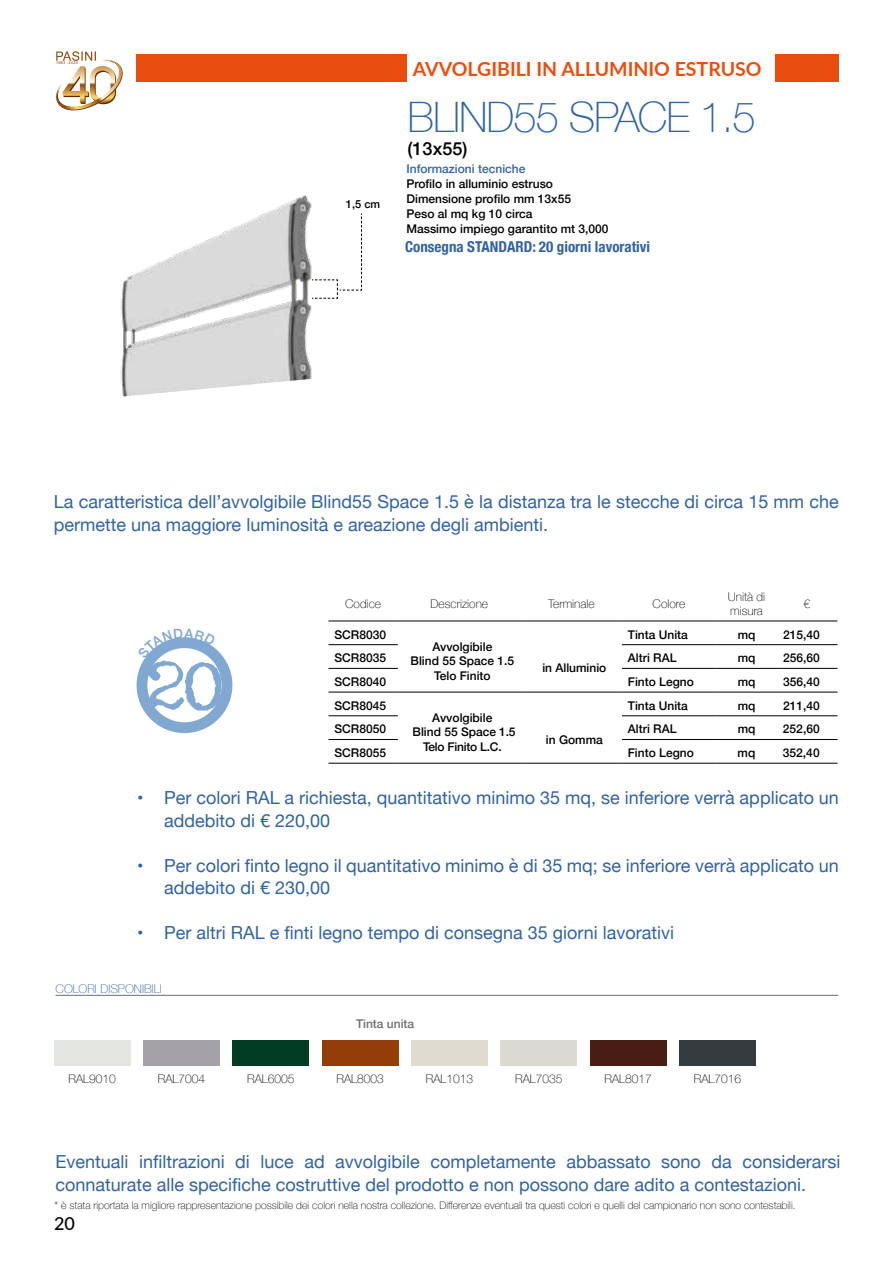
<style>
.page{position:relative;width:893px;height:1263px;background:#fff}
.page>*{position:absolute;margin:0;border:0;box-sizing:border-box;transform-origin:0 0}
.t1{font:75px "Remington Noiseless";color:#81a8d1}
.t2{font:100 42px "Helvetica Neue";letter-spacing:-.025em;color:#32639e}
.t3{font:700 19.5px "Lato";color:#e94e0f}
.t4{font:18px/22.5px "Helvetica Neue";color:#32639e}
.t5{font:500 18px "Helvetica Neue";color:#000}
.t6{font:500 18px "Lato";color:#000}
.t7{font:700 condensed 15px "Helvetica Neue";color:#32639e}
.t8{font:500 12px/14.4px "Helvetica Neue";color:#000;text-align:center}
.t9{font:100 12px/14.4px "Helvetica Neue";color:#000}
.t10{font:500 12px "Helvetica Neue";color:#32639e}
.t11{font:100 12px "Helvetica Neue";color:#32639e}
.t12{font:500 12px "Helvetica Neue";color:#706f6f}
.t13{font:500 11.1px "Helvetica Neue";color:#000}
.t14{font:100 10.5px "Helvetica Neue";color:#000}
.t15{font:500 3.75px "Montserrat";letter-spacing:.065em;color:#8f5015}
</style>
<div class="page">
<hr style="left:328px;top:621px;width:70px;height:1px;background:#000">
<hr style="left:398px;top:621px;width:123px;height:1px;background:#000">
<hr style="left:521px;top:621px;width:101px;height:1px;background:#000">
<hr style="left:622px;top:621px;width:94px;height:1px;background:#000">
<hr style="left:716px;top:621px;width:61px;height:1px;background:#000">
<hr style="left:777px;top:621px;width:60px;height:1px;background:#000">
<hr style="left:622px;top:692px;width:94px;height:1px;background:#000">
<hr style="left:328px;top:644px;width:70px;height:1px;background:#000">
<hr style="left:328px;top:668px;width:70px;height:1px;background:#000">
<hr style="left:622px;top:644px;width:94px;height:1px;background:#000">
<hr style="left:716px;top:644px;width:61px;height:1px;background:#000">
<hr style="left:777px;top:644px;width:60px;height:1px;background:#000">
<hr style="left:622px;top:668px;width:94px;height:1px;background:#000">
<hr style="left:716px;top:668px;width:61px;height:1px;background:#000">
<hr style="left:777px;top:668px;width:60px;height:1px;background:#000">
<hr style="left:622px;top:715px;width:94px;height:1px;background:#000">
<hr style="left:622px;top:739px;width:94px;height:1px;background:#000">
<hr style="left:622px;top:763px;width:94px;height:1px;background:#000">
<hr style="left:328px;top:692px;width:70px;height:1px;background:#000">
<hr style="left:398px;top:692px;width:123px;height:1px;background:#000">
<hr style="left:521px;top:692px;width:101px;height:1px;background:#000">
<hr style="left:398px;top:763px;width:123px;height:1px;background:#000">
<hr style="left:521px;top:763px;width:101px;height:1px;background:#000">
<hr style="left:716px;top:692px;width:61px;height:1px;background:#000">
<hr style="left:777px;top:692px;width:60px;height:1px;background:#000">
<hr style="left:328px;top:715px;width:70px;height:1px;background:#000">
<hr style="left:328px;top:739px;width:70px;height:1px;background:#000">
<hr style="left:716px;top:715px;width:61px;height:1px;background:#000">
<hr style="left:777px;top:715px;width:60px;height:1px;background:#000">
<hr style="left:716px;top:739px;width:61px;height:1px;background:#000">
<hr style="left:777px;top:739px;width:60px;height:1px;background:#000">
<hr style="left:328px;top:763px;width:70px;height:1px;background:#000">
<hr style="left:716px;top:763px;width:61px;height:1px;background:#000">
<hr style="left:777px;top:763px;width:60px;height:1px;background:#000">
<div style="left:54px;top:1040px;width:77px;height:26px;background:#e4e6e1"></div>
<div style="left:143px;top:1040px;width:77px;height:26px;background:#a4a2a8"></div>
<div style="left:233px;top:1040px;width:76px;height:26px;background:#003e23"></div>
<div style="left:322px;top:1040px;width:76px;height:26px;background:#933e09"></div>
<div style="left:411px;top:1040px;width:77px;height:26px;background:#e0dbd0"></div>
<div style="left:501px;top:1040px;width:76px;height:26px;background:#dadad2"></div>
<div style="left:590px;top:1040px;width:76px;height:26px;background:#481e14"></div>
<div style="left:679px;top:1040px;width:77px;height:26px;background:#343c40"></div>
<div style="left:137px;top:637px;width:95px;height:96px;border:11px solid #81a8d1;border-radius:50%"></div>
<svg style="left:342px;top:213px;width:20px;height:78px"></svg>
<hr style="left:56px;top:995px;width:782px;height:1px;background:#706f6f">
<div style="left:775px;top:54px;width:63px;height:28px;background:#e94e0f"></div>
<svg style="left:56px;top:51px;width:67px;height:60px"></svg>
<div style="left:137px;top:54px;width:270px;height:28px;background:#e94e0f"></div>
<img style="left:120px;top:195px;width:221px;height:202px">
<svg style="left:144px;top:637px;width:72px;height:22px"></svg>
<p class="t15" style="left:56px;top:60px;width:23px">1983 -2023</p>
<p class="t13" style="left:346px;top:195px;width:36px">1,5 cm</p>
<p class="t3" style="left:413px;top:54px;width:350px">AVVOLGIBILI IN ALLUMINIO ESTRUSO</p>
<h2 class="t2" style="left:408px;top:85px;width:350px">BLIND55 SPACE 1.5</h2>
<p class="t5" style="left:408px;top:134px;width:61px">(13x55)</p>
<p class="t10" style="left:406px;top:159px;width:120px">Informazioni tecniche</p>
<p class="t8" style="left:406px;top:176px;width:204px;line-height:15px;text-align:left">Profilo in alluminio estruso<br>Dimensione profilo mm 13x55<br>Peso al mq kg 10 circa<br>Massimo impiego garantito mt 3,000</p>
<p class="t7" style="left:405px;top:234px;width:247px">Consegna STANDARD: 20 giorni lavorativi</p>
<p class="t4" style="left:54px;top:491px;width:786px">La caratteristica dell’avvolgibile Blind55 Space 1.5 è la distanza tra le stecche di circa 15 mm che permette una maggiore luminosità e areazione degli ambienti.</p>
<h1 class="t1" style="left:145px;top:652px;width:80px">20</h1>
<p class="t9" style="left:345px;top:596px;width:38px">Codice</p>
<p class="t9" style="left:431px;top:596px;width:59px">Descrizione</p>
<p class="t9" style="left:548px;top:596px;width:48px">Terminale</p>
<p class="t9" style="left:653px;top:596px;width:34px">Colore</p>
<p class="t9" style="left:728px;top:589px;width:39px">Unità di misura</p>
<p class="t9" style="left:804px;top:596px;width:8px">€</p>
<p class="t8" style="left:334px;top:626px;width:53px">SCR8030</p>
<p class="t8" style="left:411px;top:638px;width:105px">Avvolgibile<br>Blind 55 Space 1.5<br>Telo Finito</p>
<p class="t8" style="left:628px;top:626px;width:62px">Tinta Unita</p>
<p class="t8" style="left:738px;top:626px;width:19px">mq</p>
<p class="t8" style="left:783px;top:626px;width:38px">215,40</p>
<p class="t8" style="left:334px;top:650px;width:53px">SCR8035</p>
<p class="t8" style="left:628px;top:650px;width:50px">Altri RAL</p>
<p class="t8" style="left:738px;top:650px;width:19px">mq</p>
<p class="t8" style="left:783px;top:650px;width:38px">256,60</p>
<p class="t8" style="left:334px;top:674px;width:53px">SCR8040</p>
<p class="t8" style="left:628px;top:674px;width:68px">Finto Legno</p>
<p class="t8" style="left:738px;top:674px;width:19px">mq</p>
<p class="t8" style="left:783px;top:674px;width:38px">356,40</p>
<p class="t8" style="left:334px;top:697px;width:53px">SCR8045</p>
<p class="t8" style="left:413px;top:709px;width:104px">Avvolgibile<br>Blind 55 Space 1.5<br>Telo Finito L.C.</p>
<p class="t8" style="left:542px;top:660px;width:66px">in Alluminio</p>
<p class="t8" style="left:628px;top:697px;width:62px">Tinta Unita</p>
<p class="t8" style="left:738px;top:697px;width:19px">mq</p>
<p class="t8" style="left:783px;top:697px;width:38px">211,40</p>
<p class="t8" style="left:334px;top:721px;width:53px">SCR8050</p>
<p class="t8" style="left:628px;top:721px;width:50px">Altri RAL</p>
<p class="t8" style="left:738px;top:721px;width:19px">mq</p>
<p class="t8" style="left:783px;top:721px;width:38px">252,60</p>
<p class="t8" style="left:334px;top:745px;width:53px">SCR8055</p>
<p class="t8" style="left:628px;top:745px;width:68px">Finto Legno</p>
<p class="t8" style="left:738px;top:745px;width:19px">mq</p>
<p class="t8" style="left:783px;top:745px;width:38px">352,40</p>
<p class="t8" style="left:546px;top:731px;width:58px">in Gomma</p>
<p class="t4" style="left:164px;top:788px;width:676px;text-indent:-27px">• Per colori RAL a richiesta, quantitativo minimo 35 mq, se inferiore verrà applicato un addebito di € 220,00</p>
<p class="t4" style="left:164px;top:855px;width:676px;text-indent:-27px">• Per colori finto legno il quantitativo minimo è di 35 mq; se inferiore verrà applicato un addebito di € 230,00</p>
<p class="t4" style="left:137px;top:923px;width:539px">• Per altri RAL e finti legno tempo di consegna 35 giorni lavorativi</p>
<p class="t11" style="left:56px;top:979px;width:108px">COLORI DISPONIBILI</p>
<p class="t12" style="left:356px;top:1014px;width:60px">Tinta unita</p>
<p class="t9" style="left:69px;top:1071px;width:49px">RAL9010</p>
<p class="t9" style="left:158px;top:1071px;width:49px">RAL7004</p>
<p class="t9" style="left:247px;top:1071px;width:49px">RAL6005</p>
<p class="t9" style="left:337px;top:1071px;width:49px">RAL8003</p>
<p class="t9" style="left:426px;top:1071px;width:49px">RAL1013</p>
<p class="t9" style="left:515px;top:1071px;width:49px">RAL7035</p>
<p class="t9" style="left:605px;top:1071px;width:49px">RAL8017</p>
<p class="t9" style="left:694px;top:1071px;width:49px">RAL7016</p>
<p class="t4" style="left:55px;top:1151px;width:786px">Eventuali infiltrazioni di luce ad avvolgibile completamente abbassato sono da considerarsi connaturate alle specifiche costruttive del prodotto e non possono dare adito a contestazioni.</p>
<p class="t14" style="left:55px;top:1198px;width:743px">* è stata riportata la migliore rappresentazione possibile dei colori nella nostra collezione. Differenze eventuali tra questi colori e quelli del campionario non sono contestabili.</p>
<p class="t6" style="left:54px;top:1210px;width:22px">20</p>
</div>
